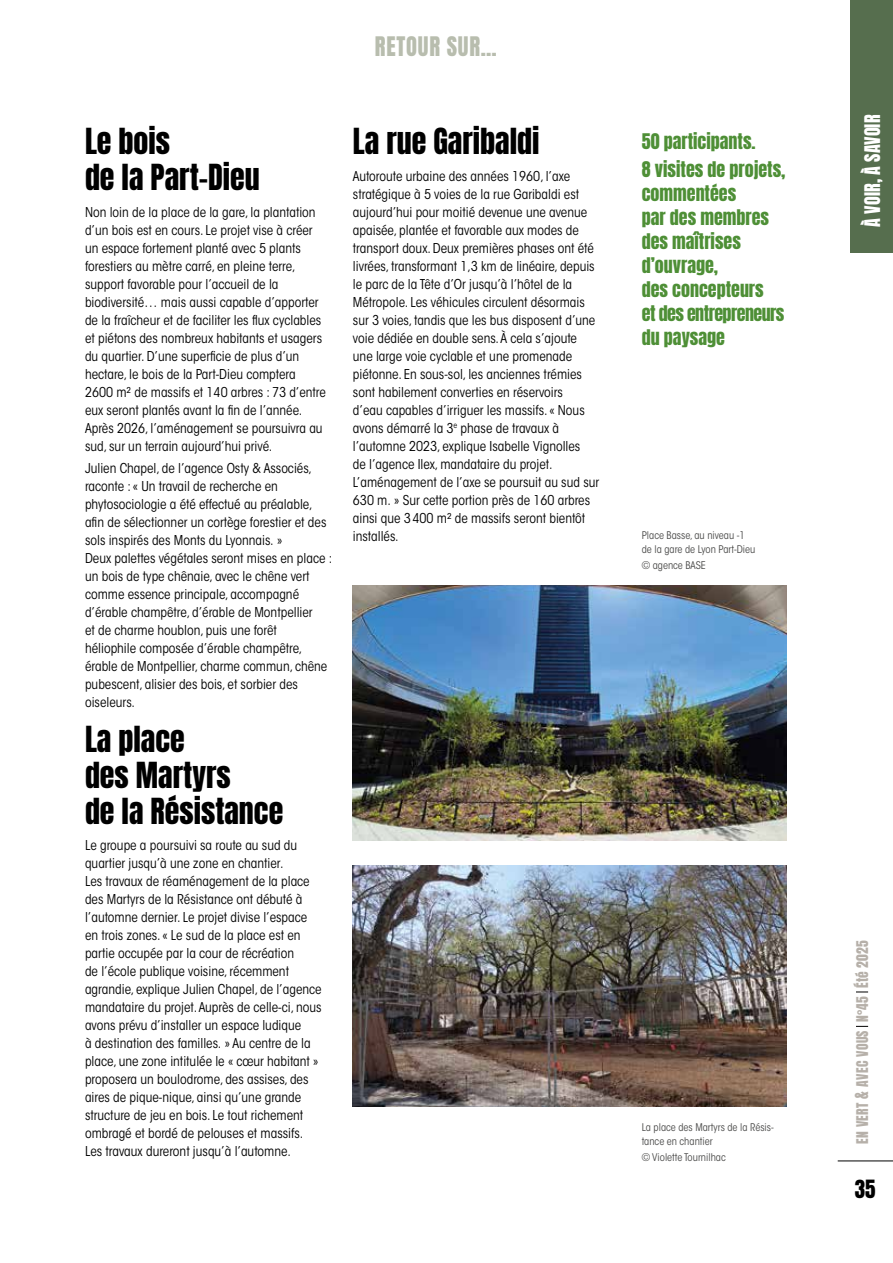
<style>
.page{position:relative;width:893px;height:1263px;background:#fff}
.page>*{position:absolute;margin:0;border:0;box-sizing:border-box;transform-origin:0 0}
.t1{font:30px/36px "Anton";color:#000}
.t2{font:22.5px "Anton";letter-spacing:.035em;color:#b8bdae}
.t3{font:21px "Anton";color:#000}
.t4{font:18px/24px "Anton";color:#4e8f36}
.t5{font:18px "Anton";letter-spacing:.005em;color:#fff}
.t6{font:condensed 13.5px/18px "ITC Avant Garde Std";color:#000}
.t7{font:13.5px "Anton";letter-spacing:.03em;color:#b6b0a9}
.t8{font:condensed 10.5px/13.5px "ITC Avant Garde Std";color:#4a4a49}
.s1{font-size:15px}
</style>
<div class="page">
<svg style="left:856px;top:1026px;width:12px;height:1px"></svg>
<svg style="left:856px;top:992px;width:12px;height:1px"></svg>
<hr style="left:838px;top:1161px;width:55px;height:1px;background:#000">
<div style="left:850px;top:0;width:43px;height:253px;background:#566e4e"></div>
<img style="left:353px;top:586px;width:434px;height:255px">
<img style="left:353px;top:865px;width:434px;height:241px">
<h2 class="t2" style="left:375px;top:35px;width:123px">RETOUR SUR…</h2>
<h1 class="t1" style="left:85px;top:126px;width:176px">Le bois<br>de la Part-Dieu</h1>
<p class="t6" style="left:85px;top:203px;width:242px">Non loin de la place de la gare, la plantation d’un bois est en cours. Le projet vise à créer un espace fortement planté avec 5 plants forestiers au mètre carré, en pleine terre, support favorable pour l’accueil de la biodiversité… mais aussi capable d’apporter de la fraîcheur et de faciliter les flux cyclables et piétons des nombreux habitants et usagers du quartier. D’une superficie de plus d’un hectare, le bois de la Part-Dieu comptera 2600 m² de massifs et 140 arbres : 73 d’entre eux seront plantés avant la fin de l’année.<br>Après 2026, l’aménagement se poursuivra au sud, sur un terrain aujourd’hui privé.</p>
<p class="t6" style="left:85px;top:459px;width:249px">Julien Chapel, de l’agence Osty &amp; Associés, raconte : « Un travail de recherche en phytosociologie a été effectué au préalable, afin de sélectionner un cortège forestier et des sols inspirés des Monts du Lyonnais. »<br>Deux palettes végétales seront mises en place : un bois de type chênaie, avec le chêne vert comme essence principale, accompagné d’érable champêtre, d’érable de Montpellier<br>et de charme houblon, puis une forêt<br>héliophile composée d’érable champêtre, érable de Montpellier, charme commun, chêne pubescent, alisier des bois, et sorbier des oiseleurs.</p>
<h1 class="t1" style="left:85px;top:723px;width:200px">La place<br>des Martyrs<br>de la Résistance</h1>
<p class="t6" style="left:85px;top:836px;width:238px">Le groupe a poursuivi sa route au sud du quartier jusqu’à une zone en chantier.<br>Les travaux de réaménagement de la place des Martyrs de la Résistance ont débuté à l’automne dernier. Le projet divise l’espace en trois zones. « Le sud de la place est en partie occupée par la cour de récréation<br>de l’école publique voisine, récemment agrandie, explique Julien Chapel, de l’agence mandataire du projet. Auprès de celle-ci, nous avons prévu d’installer un espace ludique<br>à destination des familles. » Au centre de la place, une zone intitulée le « cœur habitant » proposera un boulodrome, des assises, des aires de pique-nique, ainsi qu’une grande structure de jeu en bois. Le tout richement ombragé et bordé de pelouses et massifs.<br>Les travaux dureront jusqu’à l’automne.</p>
<h1 class="t1" style="left:353px;top:126px;width:188px">La rue Garibaldi</h1>
<p class="t6" style="left:353px;top:167px;width:248px">Autoroute urbaine des années 1960, l’axe stratégique à 5 voies de la rue Garibaldi est aujourd’hui pour moitié devenue une avenue apaisée, plantée et favorable aux modes de transport doux. Deux premières phases ont été livrées, transformant 1,3 km de linéaire, depuis le parc de la Tête d’Or jusqu’à l’hôtel de la Métropole. Les véhicules circulent désormais sur 3 voies, tandis que les bus disposent d’une voie dédiée en double sens. À cela s’ajoute une large voie cyclable et une promenade piétonne. En sous-sol, les anciennes trémies sont habilement converties en réservoirs<br>d’eau capables d’irriguer les massifs. « Nous avons démarré la 3<sup>e</sup> phase de travaux à l’automne 2023, explique Isabelle Vignolles<br>de l’agence Ilex, mandataire du projet.<br>L’aménagement de l’axe se poursuit au sud sur 630 m. » Sur cette portion près de 160 arbres ainsi que 3400 m² de massifs seront bientôt installés.</p>
<h3 class="t4" style="left:642px;top:128px;width:145px;line-height:28.2px">50 participants.<br>8 visites de projets,</h3>
<h3 class="t4" style="left:642px;top:183px;width:144px">commentées<br>par des membres des maîtrises d’ouvrage,<br>des concepteurs<br>et des entrepreneurs du paysage</h3>
<p class="t8" style="left:642px;top:529px;width:115px">Place Basse, au niveau -1 de la gare de Lyon Part-Dieu</p>
<p class="t8" style="left:642px;top:558px;width:66px">© agence BASE</p>
<p class="t8" style="left:642px;top:1121px;width:134px">La place des Martyrs de la Résis&shy;tance en chantier</p>
<p class="t8" style="left:642px;top:1150px;width:85px">© Violette Tournilhac</p>
<h3 class="t5" style="left:863px;top:227px;width:113px;rotate:-90deg">À VOIR, À SAVOIR</h3>
<p class="t7" style="left:855px;top:1144px;width:205px;rotate:-90deg">EN VERT <span class="s1">&amp;</span> AVEC VOUS N°45 Été 2025</p>
<h3 class="t3" style="left:855px;top:1179px;width:22px">35</h3>
</div>
